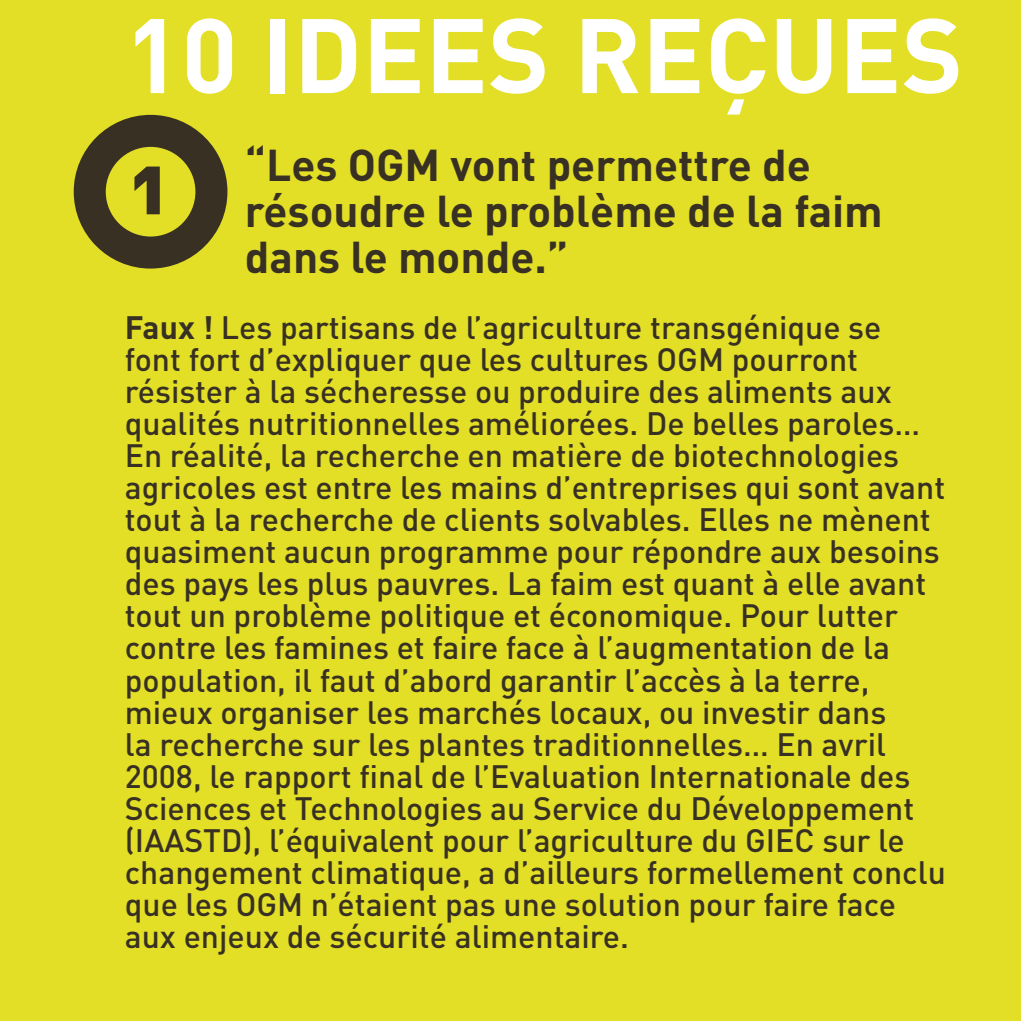
<style>
.page{position:relative;width:1021px;height:1021px;background:#fff}
.page>*{position:absolute;margin:0;border:0;box-sizing:border-box;transform-origin:0 0}
.t1{font:700 104px "DIN";color:#fff}
.t2{font:80px "DIN Black Alternate";color:#383123}
.t3{font:700 44px/46px "DIN";color:#383123}
.t4{font:500 32px/32px "DIN";color:#383123}
.s1{font-weight:700}
</style>
<div class="page">
<div style="left:0;top:0;width:1020px;height:1020px;background:#e3df27"></div>
<div style="left:74px;top:115px;width:153px;height:153px;border:32px solid #383123;border-radius:50%"></div>
<h1 class="t1" style="left:125px;top:-12px;width:840px">10 IDEES REÇUES</h1>
<h2 class="t2" style="left:130px;top:132px;width:40px">1</h2>
<h3 class="t3" style="left:245px;top:140px;width:639px">“Les OGM vont permettre de résoudre le problème de la faim dans le monde.”</h3>
<p class="t4" style="left:125px;top:311px;width:822px"><span class="s1">Faux !</span> Les partisans de l’agriculture transgénique se<br>font fort d’expliquer que les cultures OGM pourront résister à la sécheresse ou produire des aliments aux qualités nutritionnelles améliorées. De belles paroles… En réalité, la recherche en matière de biotechnologies agricoles est entre les mains d’entreprises qui sont avant tout à la recherche de clients solvables. Elles ne mènent quasiment aucun programme pour répondre aux besoins des pays les plus pauvres. La faim est quant à elle avant tout un problème politique et économique. Pour lutter contre les famines et faire face à l’augmentation de la population, il faut d’abord garantir l’accès à la terre, mieux organiser les marchés locaux, ou investir dans<br>la recherche sur les plantes traditionnelles… En avril 2008, le rapport final de l’Evaluation Internationale des Sciences et Technologies au Service du Développement (IAASTD), l’équivalent pour l’agriculture du GIEC sur le changement climatique, a d’ailleurs formellement conclu que les OGM n’étaient pas une solution pour faire face aux enjeux de sécurité alimentaire.</p>
</div>
